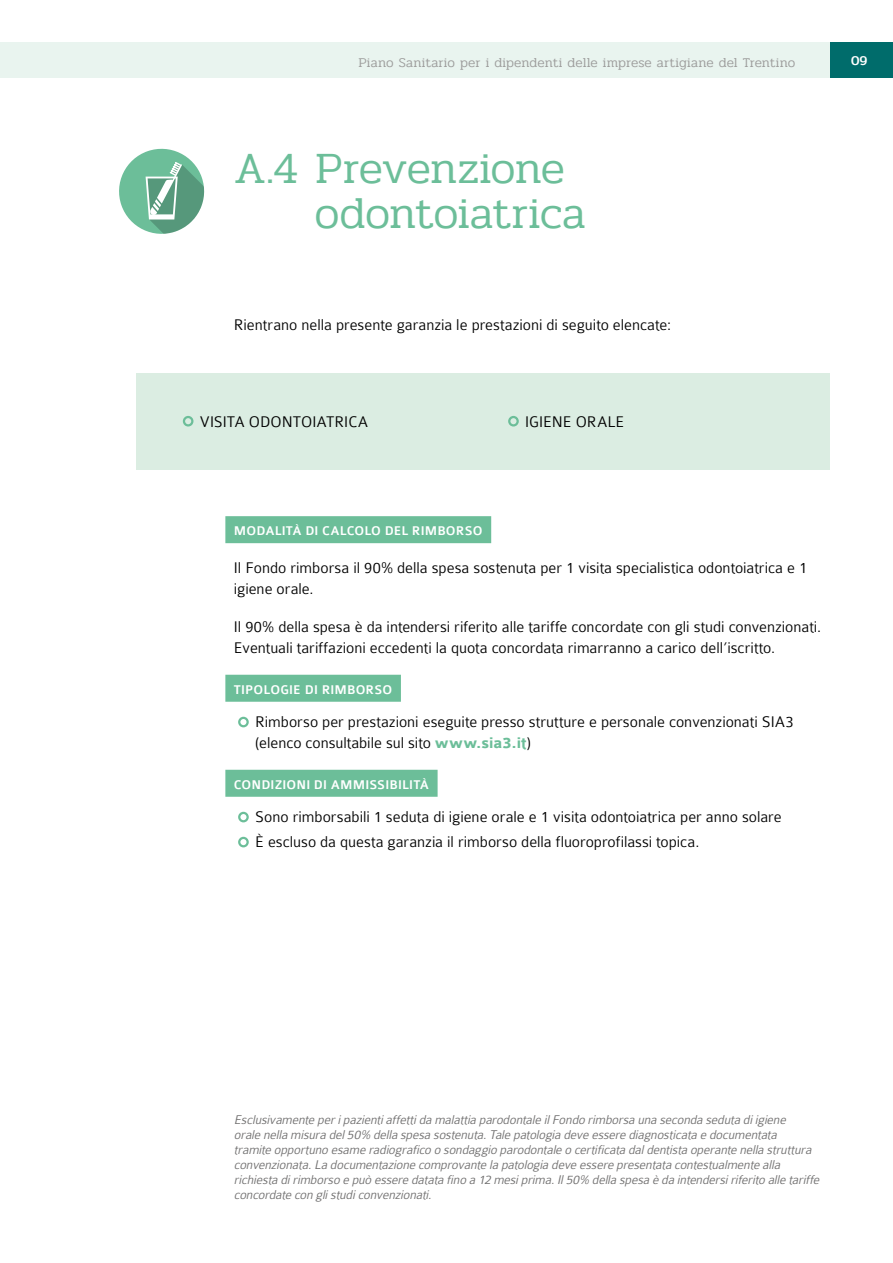
<style>
.page{position:relative;width:893px;height:1263px;background:#fff}
.page>*{position:absolute;margin:0;border:0;box-sizing:border-box;transform-origin:0 0}
.t1{font:300 45px/45px "Pridi";letter-spacing:-.015em;color:#6cbe99}
.t2{font:300 16.5px/21px "Colaborate";color:#000}
.t3{font:italic 300 13.5px/15px "Colaborate";color:#706f6f}
.t4{font:500 13.5px "Colaborate";letter-spacing:.01em;color:#fff}
.t5{font:300 13.5px "Pridi";letter-spacing:.005em;color:#9d9d9c}
.t6{font:500 13.5px "Pridi";color:#fff}
.s1{font-weight:700;color:#6cbe99}
</style>
<div class="page">
<div style="left:829px;top:43px;width:64px;height:35px;background:#006c6b"></div>
<div style="left:0;top:43px;width:829px;height:35px;background:#e9f4ef"></div>
<div style="left:225px;top:516px;width:266px;height:27px;background:#6cbe99"></div>
<div style="left:225px;top:675px;width:176px;height:27px;background:#6cbe99"></div>
<div style="left:225px;top:770px;width:213px;height:27px;background:#6cbe99"></div>
<div style="left:238px;top:717px;width:11px;height:10px;border:2px solid #6cbe99;border-radius:50%"></div>
<div style="left:238px;top:812px;width:11px;height:10px;border:2px solid #6cbe99;border-radius:50%"></div>
<div style="left:238px;top:837px;width:11px;height:10px;border:2px solid #6cbe99;border-radius:50%"></div>
<div style="left:136px;top:373px;width:693px;height:97px;background:#dbede2"></div>
<div style="left:183px;top:416px;width:10px;height:10px;border:2px solid #6cbe99;border-radius:50%"></div>
<div style="left:508px;top:416px;width:11px;height:10px;border:2px solid #6cbe99;border-radius:50%"></div>
<svg style="left:119px;top:148px;width:86px;height:86px"></svg>
<div style="left:149px;top:214px;width:25px;height:5px;background:#fff"></div>
<p class="t5" style="left:358px;top:53px;width:438px">Piano Sanitario per i dipendenti delle imprese artigiane del Trentino</p>
<p class="t6" style="left:851px;top:50px;width:18px">09</p>
<h1 class="t1" style="left:315px;top:146px;width:273px;text-indent:-81px">A.4 Prevenzione odontoiatrica</h1>
<p class="t2" style="left:234px;top:314px;width:439px">Rientrano nella presente garanzia le prestazioni di seguito elencate:</p>
<p class="t2" style="left:200px;top:411px;width:170px">VISITA ODONTOIATRICA</p>
<p class="t2" style="left:525px;top:411px;width:101px">IGIENE ORALE</p>
<p class="t4" style="left:234px;top:524px;width:250px">MODALITÀ DI CALCOLO DEL RIMBORSO</p>
<p class="t2" style="left:234px;top:558px;width:575px">Il Fondo rimborsa il 90% della spesa sostenuta per 1 visita specialistica odontoiatrica e 1 igiene orale.</p>
<p class="t2" style="left:234px;top:617px;width:589px">Il 90% della spesa è da intendersi riferito alle tariffe concordate con gli studi convenzionati.<br>Eventuali tariffazioni eccedenti la quota concordata rimarranno a carico dell’iscritto.</p>
<p class="t4" style="left:234px;top:683px;width:160px">TIPOLOGIE DI RIMBORSO</p>
<p class="t2" style="left:255px;top:712px;width:540px">Rimborso per prestazioni eseguite presso strutture e personale convenzionati SIA3 (elenco consultabile sul sito <span class="s1">www.sia3.it</span>)</p>
<p class="t4" style="left:234px;top:778px;width:197px">CONDIZIONI DI AMMISSIBILITÀ</p>
<p class="t2" style="left:255px;top:805px;width:528px;line-height:25px">Sono rimborsabili 1 seduta di igiene orale e 1 visita odontoiatrica per anno solare<br>È escluso da questa garanzia il rimborso della fluoroprofilassi topica.</p>
<p class="t3" style="left:234px;top:1112px;width:590px">Esclusivamente peripazientiaffettida malattia parodontale ilFondo rimborsa una seconda seduta diigiene<br>orale nella misura del50% della spesa sostenuta.Tale patologia deve essere diagnosticata e documentata tramite opportuno esame radiografico o sondaggio parodontale o certificata daldentista operante nella struttura convenzionata.La documentazione comprovante la patologia deve essere presentata contestualmente alla richiesta dirimborso e può essere datata fino a 12 mesiprima.Il50% della spesa è da intendersiriferito alle tariffe concordate con glistudiconvenzionati.</p>
</div>
